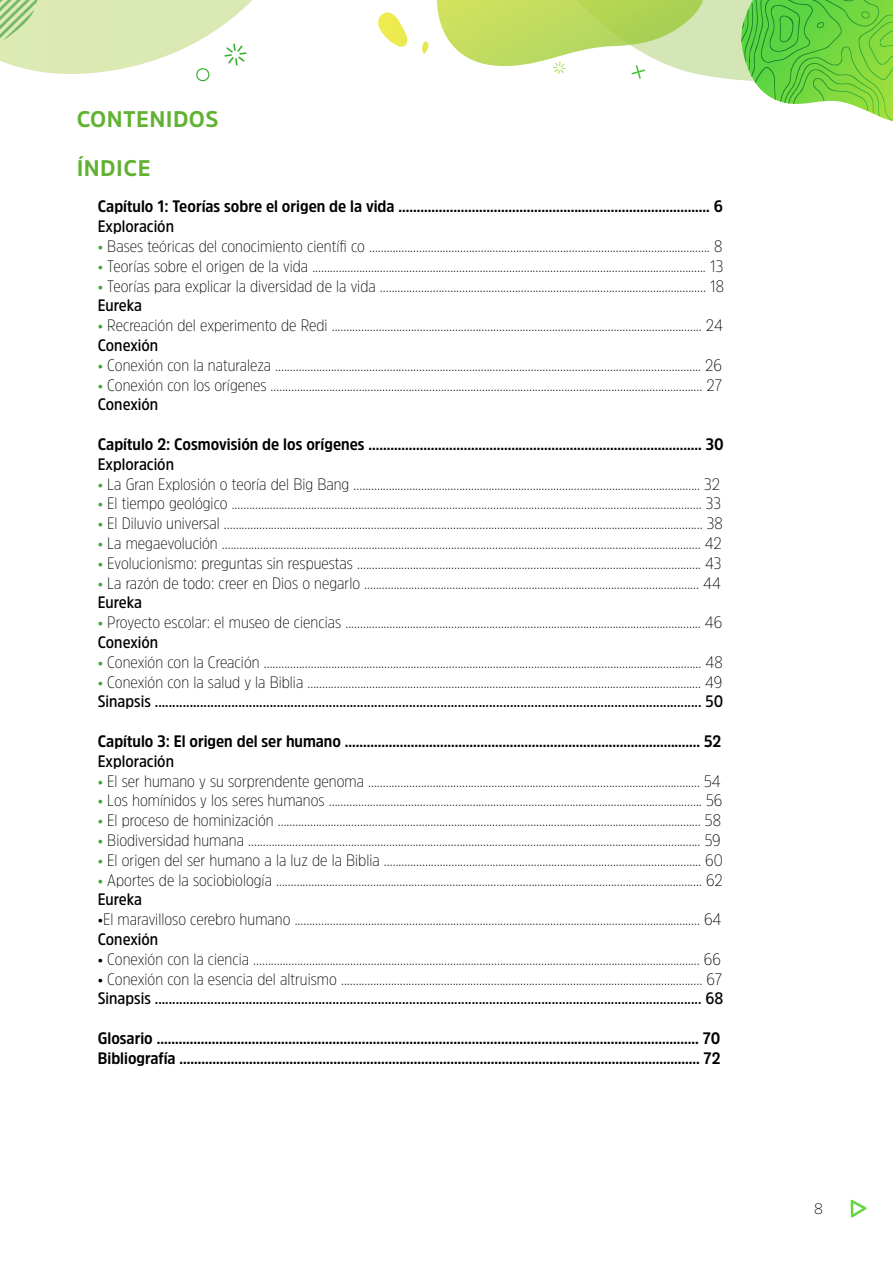
<style>
.page{position:relative;width:893px;height:1263px;background:#fff}
.page>*{position:absolute;margin:0;border:0;box-sizing:border-box;transform-origin:0 0}
.t1{font:700 22.5px/48.3px "Amsi Pro";letter-spacing:.02em;color:#61b232}
.t2{font:200 16.5px/19.8px "Amsi Pro Narw";color:#000}
.t3{font:700 16.5px/19.8px "Amsi Pro Narw";color:#000}
.t4{font:600 16.5px/19.8px "Amsi Pro Narw";color:#000}
.t5{font:200 15px "Amsi Pro";color:#000}
.s1{color:#3fa535}
.s2{font-weight:600}
.s3{font-weight:200;color:#3fa535}
.s4{font-weight:200}
</style>
<div class="page">
<svg style="left:37px;top:0;width:703px;height:82px"></svg>
<svg style="left:0;top:0;width:37px;height:71px;background:#cce2aa"></svg>
<svg style="left:224px;top:43px;width:22px;height:23px"></svg>
<svg style="left:196px;top:68px;width:13px;height:13px"></svg>
<svg style="left:166px;top:67px;width:6px;height:15px"></svg>
<svg style="left:421px;top:0;width:282px;height:82px"></svg>
<svg style="left:740px;top:0;width:153px;height:122px"></svg>
<svg style="left:851px;top:1200px;width:15px;height:17px"></svg>
<h1 class="t1" style="left:77px;top:95px;width:143px">CONTENIDOS<br>ÍNDICE</h1>
<p class="t3" style="left:98px;top:196px;width:627px">Capítulo 1: Teorías sobre el origen de la vida ..................................................................................... 6</p>
<p class="t4" style="left:98px;top:216px;width:78px">Exploración</p>
<p class="t2" style="left:98px;top:236px;width:626px"><span class="s1">•</span> Bases teóricas del conocimiento científi co .................................................................................................................... 8</p>
<p class="t2" style="left:98px;top:256px;width:627px"><span class="s1">•</span> Teorías sobre el origen de la vida ...................................................................................................................................... 13</p>
<p class="t2" style="left:98px;top:275px;width:628px"><span class="s1">•</span> Teorías para explicar la diversidad de la vida ............................................................................................................... 18<br><span class="s2">Eureka</span></p>
<p class="t2" style="left:98px;top:315px;width:627px"><span class="s1">•</span> Recreación del experimento de Redi .............................................................................................................................. 24<br><span class="s2">Conexión</span></p>
<p class="t2" style="left:98px;top:355px;width:626px"><span class="s1">•</span> Conexión con la naturaleza ................................................................................................................................................. 26</p>
<p class="t2" style="left:98px;top:374px;width:626px"><span class="s1">•</span> Conexión con los orígenes ................................................................................................................................................... 27<br><span class="s2">Conexión</span></p>
<p class="t3" style="left:98px;top:434px;width:627px">Capítulo 2: Cosmovisión de los orígenes ........................................................................................... 30</p>
<p class="t4" style="left:98px;top:454px;width:78px">Exploración</p>
<p class="t2" style="left:98px;top:473px;width:624px"><span class="s1">•</span> La Gran Explosión o teoría del Big Bang ...................................................................................................................... 32</p>
<p class="t2" style="left:98px;top:493px;width:625px"><span class="s1">•</span> El tiempo geológico ................................................................................................................................................................ 33</p>
<p class="t2" style="left:98px;top:513px;width:626px"><span class="s1">•</span> El Diluvio universal ................................................................................................................................................................... 38</p>
<p class="t2" style="left:98px;top:533px;width:626px"><span class="s1">•</span> La megaevolución ................................................................................................................................................................... 42</p>
<p class="t2" style="left:98px;top:553px;width:625px"><span class="s1">•</span> Evolucionismo: preguntas sin respuestas ..................................................................................................................... 43</p>
<p class="t2" style="left:98px;top:572px;width:625px"><span class="s1">•</span> La razón de todo: creer en Dios o negarlo .................................................................................................................. 44<br><span class="s2">Eureka</span></p>
<p class="t2" style="left:98px;top:612px;width:626px"><span class="s1">•</span> Proyecto escolar: el museo de ciencias ......................................................................................................................... 46<br><span class="s2">Conexión</span></p>
<p class="t2" style="left:98px;top:652px;width:626px"><span class="s1">•</span> Conexión con la Creación ..................................................................................................................................................... 48</p>
<p class="t4" style="left:98px;top:671px;width:627px"><span class="s3">•</span> <span class="s4">Conexión con la salud y la Biblia ...................................................................................................................................... 49<br></span>Sinapsis ............................................................................................................................................................. 50</p>
<p class="t3" style="left:98px;top:731px;width:625px">Capítulo 3: El origen del ser humano ................................................................................................. 52</p>
<p class="t4" style="left:98px;top:751px;width:78px">Exploración</p>
<p class="t2" style="left:98px;top:770px;width:624px"><span class="s1">•</span> El ser humano y su sorprendente genoma ................................................................................................................. 54</p>
<p class="t2" style="left:98px;top:790px;width:626px"><span class="s1">•</span> Los homínidos y los seres humanos ............................................................................................................................... 56</p>
<p class="t2" style="left:98px;top:810px;width:625px"><span class="s1">•</span> El proceso de hominización ................................................................................................................................................ 58</p>
<p class="t2" style="left:98px;top:830px;width:624px"><span class="s1">•</span> Biodiversidad humana .......................................................................................................................................................... 59</p>
<p class="t2" style="left:98px;top:850px;width:626px"><span class="s1">•</span> El origen del ser humano a la luz de la Biblia ............................................................................................................ 60</p>
<p class="t2" style="left:98px;top:869px;width:627px"><span class="s1">•</span> Aportes de la sociobiología ................................................................................................................................................. 62<br><span class="s2">Eureka</span></p>
<p class="t2" style="left:98px;top:909px;width:625px">•El maravilloso cerebro humano .......................................................................................................................................... 64</p>
<p class="t4" style="left:98px;top:929px;width:62px">Conexión</p>
<p class="t2" style="left:98px;top:949px;width:625px">• Conexión con la ciencia ........................................................................................................................................................ 66</p>
<p class="t2" style="left:98px;top:968px;width:626px">• Conexión con la esencia del altruismo ........................................................................................................................... 67</p>
<p class="t4" style="left:98px;top:988px;width:627px">Sinapsis ............................................................................................................................................................. 68</p>
<p class="t3" style="left:98px;top:1028px;width:624px">Glosario .................................................................................................................................................... 70<br>Bibliografía .............................................................................................................................................. 72</p>
<p class="t5" style="left:814px;top:1198px;width:10px">8</p>
</div>
